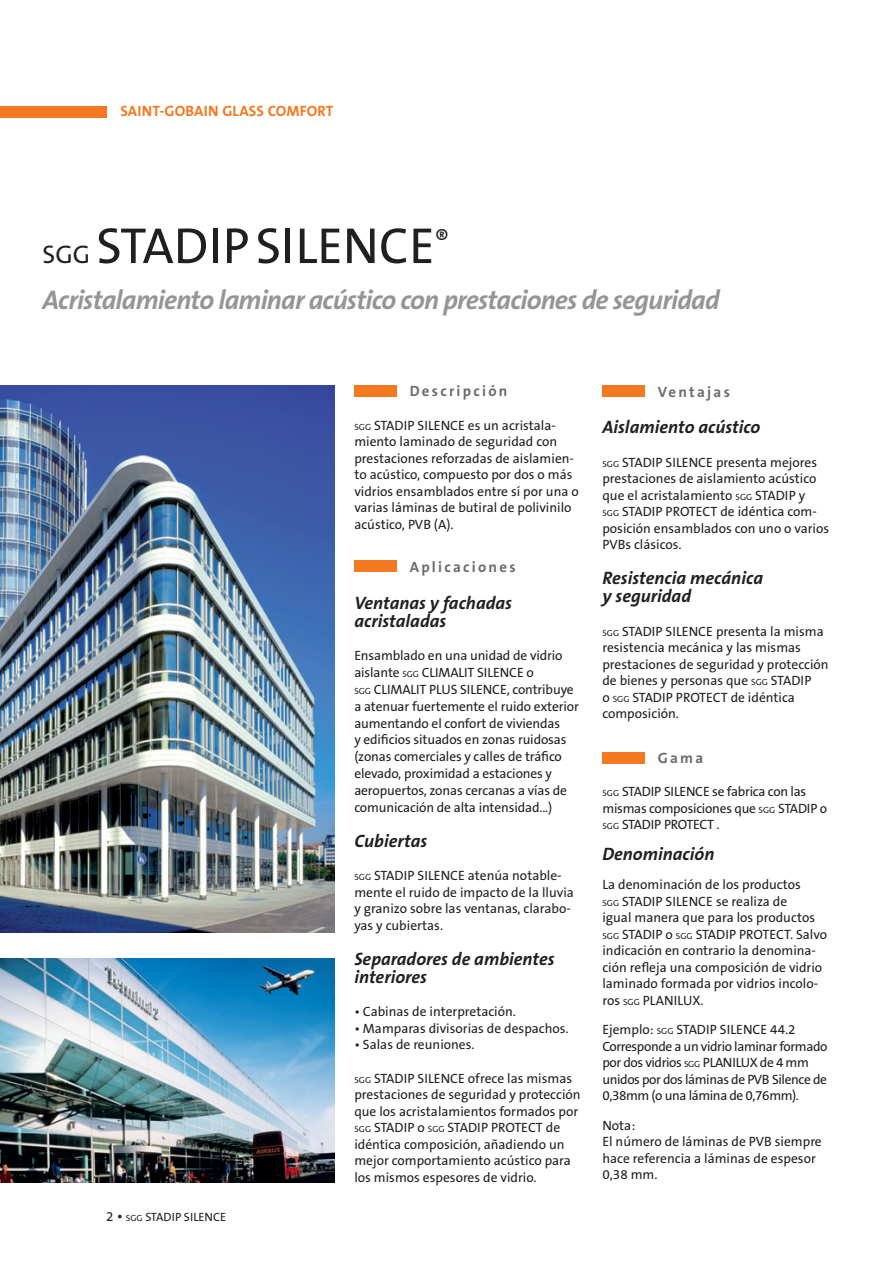
<style>
.page{position:relative;width:893px;height:1263px;background:#fff}
.page>*{position:absolute;margin:0;border:0;box-sizing:border-box;transform-origin:0 0}
.t1{font:51px "The Sans B5 Plain";color:#231f20}
.t2{font:italic 700 27px "The Sans B7";letter-spacing:-.03em;color:#939598}
.t3{font:italic 700 18px/18px "The Sans B7";color:#231f20}
.t4{font:700 15px "The Sans B7";letter-spacing:.15em;color:#6c6d70}
.t5{font:700 15px "The Sans B7";color:#f47921}
.t6{font:13.5px/16.5px "The Sans B5 Plain";color:#231f20}
.t7{font:13.5px/16.5px "The Sans B5 Plain";letter-spacing:-.03em;color:#231f20}
.t8{font:13.5px/16.5px "The Sans B5 Plain";letter-spacing:-.02em;color:#231f20}
.t9{font:12px "The Sans B5 Plain";color:#231f20}
.s1{font-size:25.5px}
.s2{font-size:13.5px}
.s3{font-size:15px}
.s4{font-size:9px}
</style>
<div class="page">
<div style="left:0;top:106px;width:106px;height:12px;background:#f47921"></div>
<div style="left:354px;top:385px;width:43px;height:11px;background:#f47921"></div>
<div style="left:354px;top:560px;width:43px;height:12px;background:#f47921"></div>
<div style="left:602px;top:385px;width:43px;height:12px;background:#f47921"></div>
<div style="left:602px;top:752px;width:43px;height:11px;background:#f47921"></div>
<img style="left:0;top:385px;width:334px;height:547px">
<img style="left:0;top:958px;width:334px;height:224px">
<p class="t5" style="left:120px;top:104px;width:17px">Saint</p>
<p class="t5" style="left:159px;top:104px;width:44px">-gobain</p>
<p class="t5" style="left:222px;top:104px;width:10px">glass</p>
<p class="t5" style="left:268px;top:104px;width:67px">COMFORT</p>
<h1 class="t1" style="left:43px;top:219px;width:408px"><span class="s1">sgg</span> sTADIPSILENCE<sup>®</sup></h1>
<h2 class="t2" style="left:43px;top:286px;width:679px">Acristalamiento laminar acústico con prestaciones de seguridad</h2>
<p class="t9" style="left:106px;top:1210px;width:121px"><span class="s2">2</span> <span class="s3">•</span> <span class="s4">SGG</span> STADIP SILENCE</p>
<p class="t4" style="left:410px;top:383px;width:99px">Descripción</p>
<p class="t6" style="left:354px;top:417px;width:226px"><span class="s4">SGG</span> STADIP SILENCE es un acristala&shy;miento laminado de seguridad con prestaciones reforzadas de aislamien&shy;to acústico, compuesto por dos o más vidrios ensamblados entre sí por una o varias láminas de butiral de polivinilo acústico, PVB (A).</p>
<p class="t4" style="left:410px;top:559px;width:107px">Aplicaciones</p>
<h3 class="t3" style="left:354px;top:594px;width:159px">Ventanas y fachadas acristaladas</h3>
<p class="t6" style="left:354px;top:648px;width:226px">Ensamblado en una unidad de vidrio aislante <span class="s4">SGG</span> CLIMALIT SILENCE o<br><span class="s4">SGG</span> CLIMALIT PLUS SILENCE, contribuye a atenuar fuertemente el ruido exterior aumentando el confort de viviendas<br>y edificios situados en zonas ruidosas (zonas comerciales y calles de tráfico elevado, proximidad a estaciones y aeropuertos, zonas cercanas a vías de comunicación de alta intensidad...)</p>
<h3 class="t3" style="left:354px;top:832px;width:74px">Cubiertas</h3>
<p class="t6" style="left:354px;top:868px;width:221px"><span class="s4">SGG</span> STADIP SILENCE atenúa notable&shy;mente el ruido de impacto de la lluvia y granizo sobre las ventanas, clarabo&shy;yas y cubiertas.</p>
<h3 class="t3" style="left:354px;top:950px;width:202px">Separadores de ambientes interiores</h3>
<p class="t6" style="left:354px;top:1004px;width:163px">• Cabinas de interpretación.</p>
<p class="t6" style="left:354px;top:1020px;width:216px">• Mamparas divisorias de despachos.</p>
<p class="t6" style="left:354px;top:1037px;width:122px">• Salas de reuniones.</p>
<p class="t6" style="left:354px;top:1070px;width:228px"><span class="s4">SGG</span> STADIP SILENCE ofrece las mismas prestaciones de seguridad y protección que los acristalamientos formados por <span class="s4">SGG</span> STADIP o <span class="s4">SGG</span> STADIP PROTECT de idéntica composición, añadiendo un mejor comportamiento acústico para los mismos espesores de vidrio.</p>
<p class="t4" style="left:658px;top:384px;width:74px">Ventajas</p>
<h3 class="t3" style="left:602px;top:419px;width:159px">Aislamiento acústico</h3>
<p class="t6" style="left:602px;top:454px;width:228px"><span class="s4">SGG</span> STADIP SILENCE presenta mejores prestaciones de aislamiento acústico que el acristalamiento <span class="s4">SGG</span> STADIP y<br><span class="s4">SGG</span> STADIP PROTECT de idéntica com&shy;posición ensamblados con uno o varios PVBs clásicos.</p>
<h3 class="t3" style="left:602px;top:570px;width:162px">Resistencia mecánica y seguridad</h3>
<p class="t6" style="left:602px;top:623px;width:228px"><span class="s4">SGG</span> STADIP SILENCE presenta la misma resistencia mecánica y las mismas prestaciones de seguridad y protección de bienes y personas que <span class="s4">SGG</span> STADIP<br>o <span class="s4">SGG</span> STADIP PROTECT de idéntica composición.</p>
<p class="t4" style="left:658px;top:750px;width:47px">Gama</p>
<p class="t8" style="left:602px;top:784px;width:226px"><span class="s4">SGG</span> STADIP SILENCE se fabrica con las mismas composiciones que <span class="s4">SGG</span> STADIP o<br><span class="s4">SGG</span> STADIP PROTECT .</p>
<h3 class="t3" style="left:602px;top:846px;width:114px">Denominación</h3>
<p class="t6" style="left:602px;top:877px;width:226px">La denominación de los productos<br><span class="s4">SGG</span> STADIP SILENCE se realiza de<br>igual manera que para los productos <span class="s4">SGG</span> STADIP o <span class="s4">SGG</span> STADIP PROTECT. Salvo indicación en contrario la denomina&shy;ción refleja una composición de vidrio laminado formada por vidrios incolo&shy;ros <span class="s4">SGG</span> PLANILUX.</p>
<p class="t7" style="left:602px;top:1022px;width:227px">Ejemplo: <span class="s4">SGG</span> STADIP SILENCE 44.2<br>Corresponde a un vidrio laminar formado por dos vidrios <span class="s4">SGG</span> PLANILUX de 4 mm unidos por dos láminas de PVB Silence de 0,38mm (o una lámina de 0,76mm).</p>
<p class="t6" style="left:602px;top:1117px;width:221px">Nota:<br>El número de láminas de PVB siempre hace referencia a láminas de espesor<br>0,38 mm.</p>
</div>
